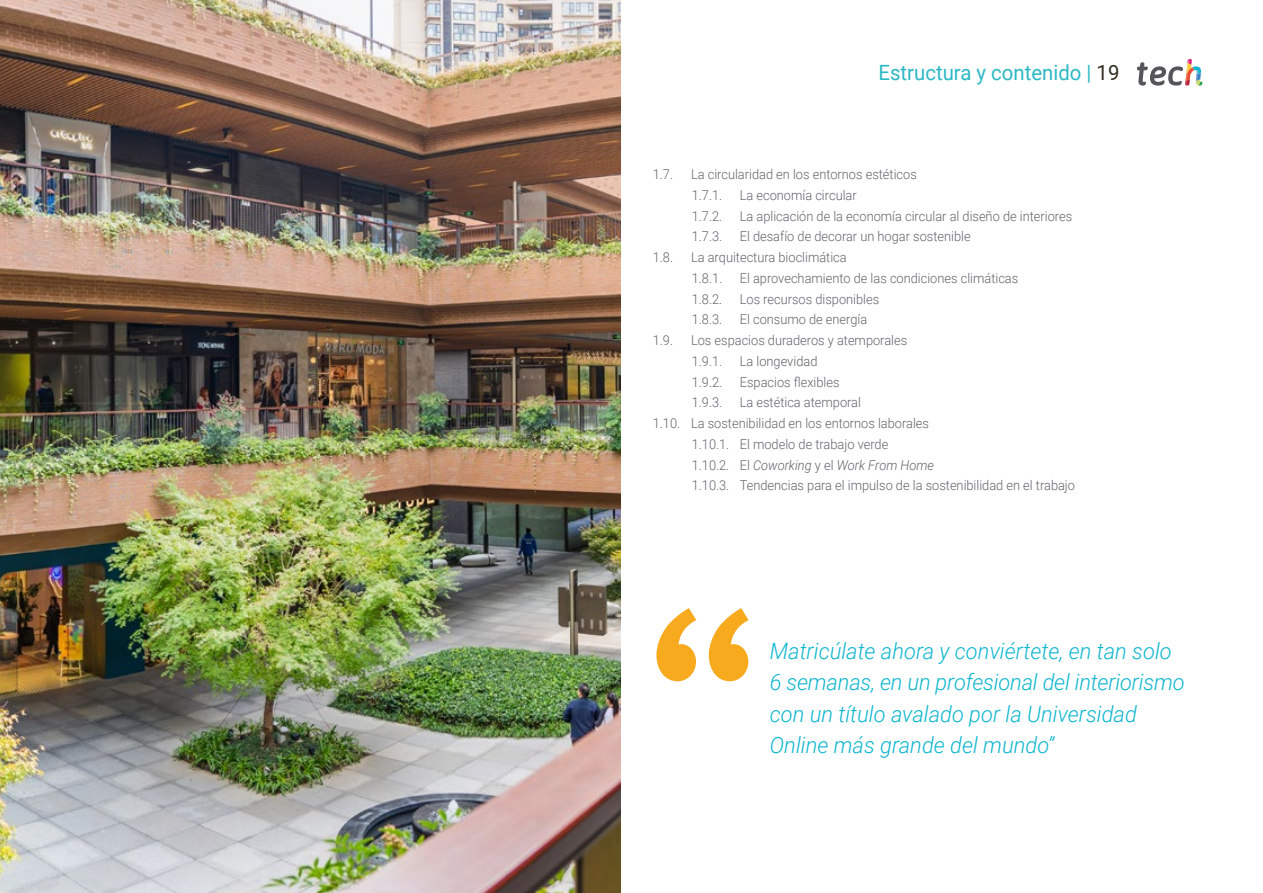
<style>
.page{position:relative;width:1263px;height:893px;background:#fff}
.page>*{position:absolute;margin:0;border:0;box-sizing:border-box;transform-origin:0 0}
.t1{font:italic 300 22.5px/31.5px "Roboto";color:#0fb6cf}
.t2{font:21px "Roboto";color:#2db8c5}
.t3{font:300 13.5px/20.7px "Roboto";color:#61646a;scale:.95 1}
.t4{font:italic 300 13.5px "Roboto";color:#61646a;scale:.95 1}
.s1{color:#312e20}
.s2{font-style:normal}
</style>
<div class="page">
<img style="left:0;top:0;width:621px;height:893px">
<svg style="left:656px;top:608px;width:93px;height:73px"></svg>
<svg style="left:1137px;top:59px;width:65px;height:27px"></svg>
<h2 class="t2" style="left:878px;top:57px;width:242px">Estructura y contenido | <span class="s1">19</span></h2>
<p class="t3" style="left:653px;top:163px;width:23px">1.7.</p>
<p class="t3" style="left:691px;top:163px;width:239px">La circularidad en los entornos estéticos<br>1.7.1.</p>
<p class="t3" style="left:740px;top:184px;width:125px">La economía circular</p>
<p class="t3" style="left:692px;top:205px;width:34px">1.7.2.</p>
<p class="t3" style="left:740px;top:205px;width:351px">La aplicación de la economía circular al diseño de interiores</p>
<p class="t3" style="left:692px;top:226px;width:34px">1.7.3.</p>
<p class="t3" style="left:740px;top:226px;width:245px">El desafío de decorar un hogar sostenible</p>
<p class="t3" style="left:653px;top:246px;width:23px">1.8.</p>
<p class="t3" style="left:691px;top:246px;width:165px">La arquitectura bioclimática<br>1.8.1.</p>
<p class="t3" style="left:740px;top:267px;width:295px">El aprovechamiento de las condiciones climáticas</p>
<p class="t3" style="left:692px;top:288px;width:34px">1.8.2.</p>
<p class="t3" style="left:740px;top:288px;width:148px">Los recursos disponibles</p>
<p class="t3" style="left:692px;top:309px;width:34px">1.8.3.</p>
<p class="t3" style="left:740px;top:309px;width:136px">El consumo de energía</p>
<p class="t3" style="left:653px;top:329px;width:23px">1.9.</p>
<p class="t3" style="left:691px;top:329px;width:229px">Los espacios duraderos y atemporales<br>1.9.1.</p>
<p class="t3" style="left:740px;top:350px;width:83px">La longevidad</p>
<p class="t3" style="left:692px;top:371px;width:34px">1.9.2.</p>
<p class="t3" style="left:740px;top:371px;width:107px">Espacios flexibles</p>
<p class="t3" style="left:692px;top:392px;width:34px">1.9.3.</p>
<p class="t3" style="left:740px;top:392px;width:129px">La estética atemporal</p>
<p class="t3" style="left:653px;top:412px;width:292px">1.10. La sostenibilidad en los entornos laborales</p>
<p class="t3" style="left:692px;top:433px;width:208px">1.10.1. El modelo de trabajo verde</p>
<p class="t4" style="left:692px;top:455px;width:256px"><span class="s2">1.10.2. El</span> Coworking <span class="s2">y el</span> Work From Home</p>
<p class="t3" style="left:692px;top:475px;width:405px">1.10.3. Tendencias para el impulso de la sostenibilidad en el trabajo</p>
<h1 class="t1" style="left:770px;top:634px;width:416px">Matricúlate ahora y conviértete, en tan solo 6 semanas, en un profesional del interiorismo con un título avalado por la Universidad Online más grande del mundo”</h1>
</div>
